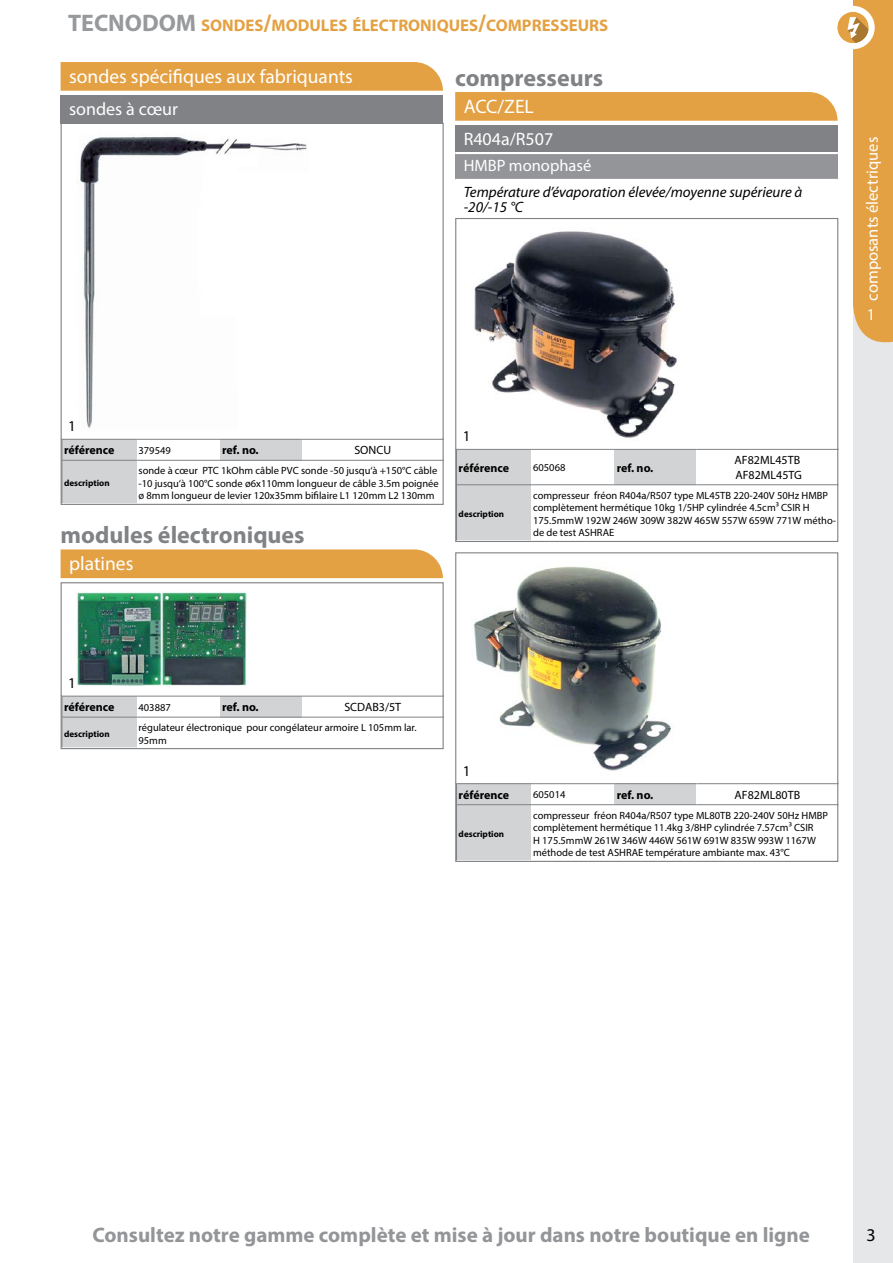
<style>
.page{position:relative;width:893px;height:1263px;background:#fff}
.page>*{position:absolute;margin:0;border:0;box-sizing:border-box;transform-origin:0 0}
.t1{font:700 24px "Myriad Pro";color:#808285}
.t2{font:700 24px "Myriad Pro";color:#97999c}
.t3{font:700 21px "Myriad Pro";color:#939598}
.t4{font:19.5px "Myriad Pro";color:#fff}
.t5{font:18px "Myriad Pro";color:#fff}
.t6{font:18px "Myriad Pro";color:#000}
.t7{font:700 16.8px "Myriad Pro";color:#e4a143}
.t8{font:16.5px "Myriad Pro";color:#fff}
.t9{font:italic 15px/15px "Myriad Pro";color:#000}
.t10{font:15px "Myriad Pro";color:#000}
.t11{font:700 12px "Myriad Pro";color:#000}
.t12{font:12px/14.4px "Myriad Pro";color:#000}
.t13{font:10.5px/12.6px "Myriad Pro";color:#000}
.t14{font:700 9px "Myriad Pro";color:#000}
.s1{font-size:16.8px;color:#e4a143}
.s2{font-size:24px}
</style>
<div class="page">
<div style="left:853px;top:0;width:40px;height:1263px;background:#e6e7e8"></div>
<div style="left:837px;top:12px;width:32px;height:31px;background:#e4a143;border-radius:50%"></div>
<svg style="left:847px;top:0;width:46px;height:342px;background:#e7af61"></svg>
<div style="left:61px;top:95px;width:382px;height:28px;background:#808285"></div>
<div style="left:61px;top:62px;width:382px;height:29px;background:#e4a143"></div>
<img style="left:77px;top:136px;width:230px;height:292px">
<div style="left:62px;top:439px;width:74px;height:21px;background:#d1d3d4"></div>
<div style="left:220px;top:439px;width:82px;height:21px;background:#d1d3d4"></div>
<div style="left:62px;top:460px;width:74px;height:44px;background:#d1d3d4"></div>
<hr style="left:62px;top:460px;width:74px;height:1px;background:#808285">
<hr style="left:136px;top:460px;width:84px;height:1px;background:#808285">
<hr style="left:220px;top:460px;width:82px;height:1px;background:#808285">
<hr style="left:302px;top:460px;width:142px;height:1px;background:#808285">
<div style="left:61px;top:438px;width:383px;height:67px;border:1px solid #808285"></div>
<div style="left:61px;top:549px;width:382px;height:29px;background:#e4a143"></div>
<img style="left:77px;top:592px;width:170px;height:95px">
<div style="left:61px;top:582px;width:383px;height:115px;border:1px solid #808285"></div>
<div style="left:62px;top:696px;width:74px;height:21px;background:#d1d3d4"></div>
<div style="left:220px;top:696px;width:82px;height:21px;background:#d1d3d4"></div>
<div style="left:62px;top:717px;width:74px;height:31px;background:#d1d3d4"></div>
<hr style="left:62px;top:717px;width:74px;height:1px;background:#808285">
<hr style="left:136px;top:717px;width:84px;height:1px;background:#808285">
<hr style="left:220px;top:717px;width:82px;height:1px;background:#808285">
<hr style="left:302px;top:717px;width:142px;height:1px;background:#808285">
<div style="left:61px;top:695px;width:383px;height:54px;border:1px solid #808285"></div>
<div style="left:455px;top:125px;width:383px;height:28px;background:#808285"></div>
<div style="left:455px;top:153px;width:383px;height:27px;background:#939598"></div>
<hr style="left:455px;top:152px;width:383px;height:2px;background:#fff">
<hr style="left:455px;top:179px;width:383px;height:2px;background:#fff">
<div style="left:455px;top:92px;width:382px;height:29px;background:#e4a143"></div>
<img style="left:471px;top:231px;width:207px;height:207px">
<div style="left:456px;top:449px;width:75px;height:36px;background:#d1d3d4"></div>
<div style="left:614px;top:449px;width:82px;height:36px;background:#d1d3d4"></div>
<div style="left:456px;top:485px;width:75px;height:56px;background:#d1d3d4"></div>
<hr style="left:456px;top:484px;width:75px;height:1px;background:#808285">
<hr style="left:531px;top:484px;width:83px;height:1px;background:#808285">
<hr style="left:614px;top:484px;width:82px;height:1px;background:#808285">
<hr style="left:696px;top:484px;width:142px;height:1px;background:#808285">
<div style="left:455px;top:448px;width:383px;height:94px;border:1px solid #808285"></div>
<img style="left:473px;top:566px;width:198px;height:205px">
<div style="left:456px;top:784px;width:75px;height:21px;background:#d1d3d4"></div>
<div style="left:614px;top:784px;width:82px;height:21px;background:#d1d3d4"></div>
<div style="left:456px;top:805px;width:75px;height:56px;background:#d1d3d4"></div>
<hr style="left:456px;top:804px;width:75px;height:1px;background:#808285">
<hr style="left:531px;top:804px;width:83px;height:1px;background:#808285">
<hr style="left:614px;top:804px;width:82px;height:1px;background:#808285">
<hr style="left:696px;top:804px;width:142px;height:1px;background:#808285">
<div style="left:455px;top:782px;width:383px;height:80px;border:1px solid #808285"></div>
<h1 class="t2" style="left:68px;top:7px;width:154px">TECNODOM <span class="s1">SONDE</span></h1>
<h3 class="t7" style="left:254px;top:14px;width:31px">S<span class="s2">/</span>MOD</h3>
<h3 class="t7" style="left:309px;top:14px;width:190px">ULES ÉLECTRON IQUES<span class="s2">/</span>COM</h3>
<h3 class="t7" style="left:522px;top:14px;width:88px">PRESSEURS</h3>
<h3 class="t4" style="left:69px;top:64px;width:285px">sondes spécifiques aux fabriquants</h3>
<h3 class="t5" style="left:69px;top:97px;width:110px">sondes à cœur</h3>
<h1 class="t1" style="left:455px;top:62px;width:150px">compresseurs</h1>
<h3 class="t4" style="left:464px;top:94px;width:72px">ACC/ZEL</h3>
<h3 class="t5" style="left:464px;top:127px;width:91px">R404a/R507</h3>
<h3 class="t8" style="left:464px;top:156px;width:129px">HMBP monophasé</h3>
<h3 class="t9" style="left:464px;top:184px;width:340px">Température d’évaporation élevée/moyenne supérieure à -20/-15 °C</h3>
<h3 class="t8" style="left:862px;top:301px;width:165px;rotate:-90deg">composants électriques</h3>
<h3 class="t8" style="left:867px;top:305px;width:10px">1</h3>
<h3 class="t10" style="left:68px;top:417px;width:9px">1</h3>
<p class="t11" style="left:64px;top:442px;width:52px">référence</p>
<p class="t13" style="left:139px;top:444px;width:34px">379549</p>
<p class="t11" style="left:222px;top:442px;width:38px">ref. no.</p>
<p class="t12" style="left:354px;top:443px;width:38px">SONCU</p>
<p class="t14" style="left:64px;top:477px;width:47px">description</p>
<p class="t13" style="left:139px;top:464px;width:302px">sonde à cœur PTC 1kOhm câble PVC sonde -50 jusqu‘à +150°C câble -10 jusqu‘à 100°C sonde ø6x110mm longueur de câble 3.5m poignée ø 8mm longueur de levier 120x35mm bifilaire L1 120mm L2 130mm</p>
<h1 class="t1" style="left:61px;top:520px;width:246px">modules électroniques</h1>
<h3 class="t4" style="left:69px;top:551px;width:66px">platines</h3>
<h3 class="t10" style="left:463px;top:427px;width:9px">1</h3>
<p class="t11" style="left:459px;top:460px;width:52px">référence</p>
<p class="t13" style="left:533px;top:461px;width:34px">605068</p>
<p class="t11" style="left:617px;top:460px;width:38px">ref. no.</p>
<p class="t12" style="left:735px;top:453px;width:69px">AF82ML45TB<br>AF82ML45TG</p>
<p class="t14" style="left:459px;top:508px;width:47px">description</p>
<p class="t13" style="left:533px;top:489px;width:304px">compresseur fréon R404a/R507 type ML45TB 220-240V 50Hz HMBP complètement hermétique 10kg 1/5HP cylindrée 4.5cm³ CSIR H 175.5mmW 192W 246W 309W 382W 465W 557W 659W 771W métho&shy;de de test ASHRAE</p>
<h3 class="t10" style="left:68px;top:674px;width:9px">1</h3>
<p class="t11" style="left:64px;top:699px;width:52px">référence</p>
<p class="t13" style="left:139px;top:700px;width:34px">403887</p>
<p class="t11" style="left:222px;top:699px;width:38px">ref. no.</p>
<p class="t12" style="left:344px;top:700px;width:58px">SCDAB3/5T</p>
<p class="t14" style="left:64px;top:728px;width:47px">description</p>
<p class="t13" style="left:139px;top:721px;width:280px">régulateur électronique pour congélateur armoire L 105mm lar.<br>95mm</p>
<h3 class="t10" style="left:463px;top:761px;width:9px">1</h3>
<p class="t11" style="left:459px;top:787px;width:52px">référence</p>
<p class="t13" style="left:533px;top:788px;width:34px">605014</p>
<p class="t11" style="left:617px;top:787px;width:38px">ref. no.</p>
<p class="t12" style="left:735px;top:787px;width:67px">AF82ML80TB</p>
<p class="t14" style="left:459px;top:828px;width:47px">description</p>
<p class="t13" style="left:533px;top:808px;width:296px">compresseur fréon R404a/R507 type ML80TB 220-240V 50Hz HMBP complètement hermétique 11.4kg 3/8HP cylindrée 7.57cm³ CSIR<br>H 175.5mmW 261W 346W 446W 561W 691W 835W 993W 1167W méthode de test ASHRAE température ambiante max. 43°C</p>
<h2 class="t3" style="left:92px;top:1221px;width:719px">Consultez notre gamme complète et mise à jour dans notre boutique en ligne</h2>
<h3 class="t6" style="left:866px;top:1224px;width:11px">3</h3>
</div>
